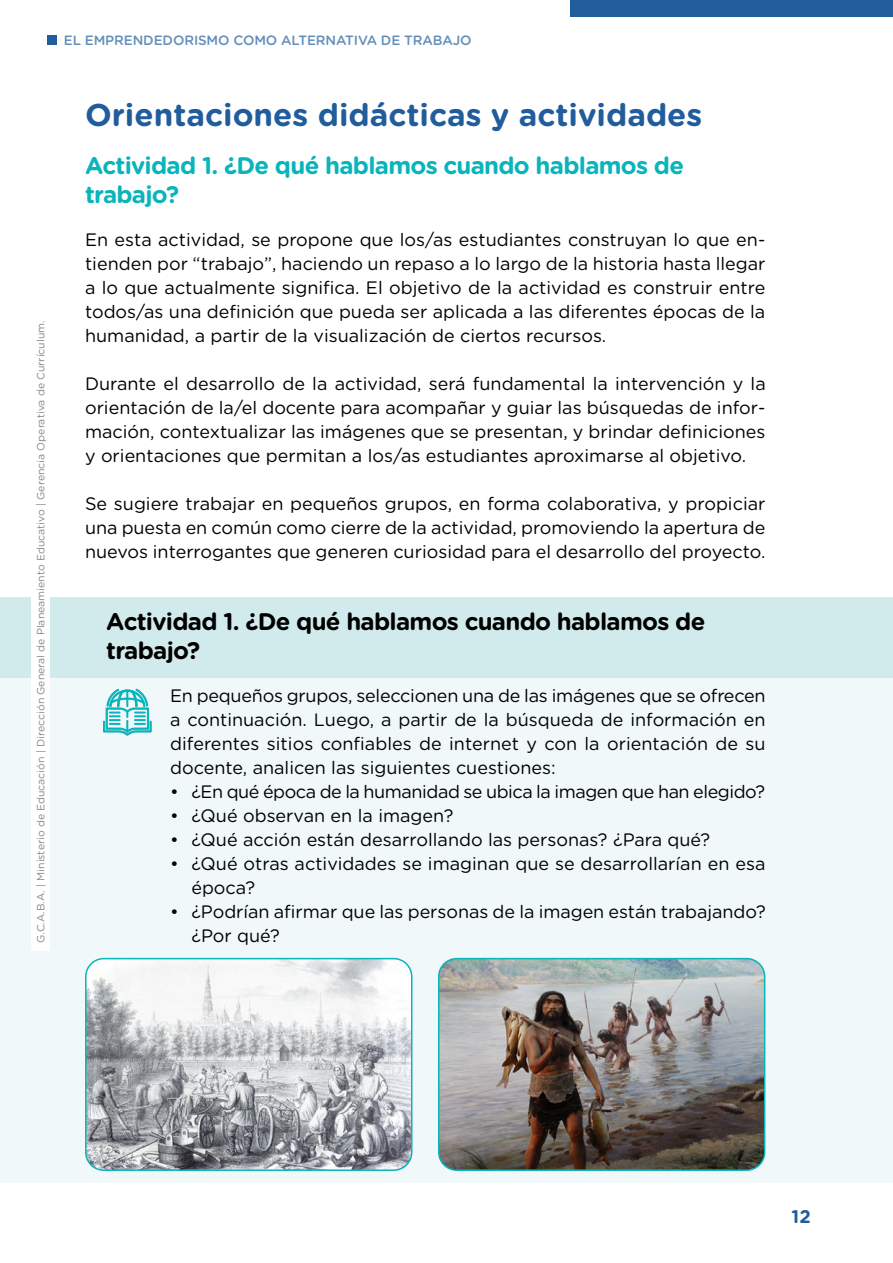
<style>
.page{position:relative;width:893px;height:1263px;background:#fff}
.page>*{position:absolute;margin:0;border:0;box-sizing:border-box;transform-origin:0 0}
.t1{font:700 31.5px "Gotham Rounded";color:#215d9d}
.t2{font:700 24px/28.8px "Gotham Rounded";letter-spacing:-.03em;color:#09b4bb}
.t3{font:700 24px/28.8px "Gotham Rounded";letter-spacing:-.03em;color:#000}
.t4{font:700 18.3px "Gotham Rounded";color:#215d9d}
.t5{font:18px/24px "Gotham Rounded";color:#000;text-align:justify}
.t6{font:18px "Gotham Rounded";letter-spacing:-.025em;color:#000}
.t7{font:500 13.5px "Gotham Rounded";letter-spacing:-.01em;color:#648eba}
.t8{font:10.5px "Gotham Rounded";color:#878787}
</style>
<div class="page">
<div style="left:47px;top:35px;width:9px;height:10px;background:#215d9d"></div>
<div style="left:570px;top:0;width:323px;height:17px;background:#215d9d"></div>
<div style="left:0;top:597px;width:893px;height:87px;background:#d1eaec"></div>
<div style="left:0;top:678px;width:893px;height:96px;background:#f0f8f9"></div>
<div style="left:0;top:774px;width:893px;height:24px;background:#f0f8f9"></div>
<div style="left:0;top:798px;width:893px;height:24px;background:#f0f8f9"></div>
<div style="left:0;top:822px;width:893px;height:24px;background:#f0f8f9"></div>
<div style="left:0;top:846px;width:893px;height:48px;background:#f0f8f9"></div>
<div style="left:0;top:894px;width:893px;height:48px;background:#f0f8f9"></div>
<div style="left:0;top:942px;width:893px;height:24px;background:#f0f8f9"></div>
<div style="left:0;top:966px;width:893px;height:24px;background:#f0f8f9"></div>
<div style="left:0;top:990px;width:893px;height:24px;background:#f0f8f9"></div>
<div style="left:0;top:1014px;width:893px;height:24px;background:#f0f8f9"></div>
<div style="left:0;top:1038px;width:893px;height:24px;background:#f0f8f9"></div>
<div style="left:0;top:1062px;width:893px;height:24px;background:#f0f8f9"></div>
<div style="left:0;top:1086px;width:893px;height:24px;background:#f0f8f9"></div>
<div style="left:0;top:1110px;width:893px;height:24px;background:#f0f8f9"></div>
<div style="left:0;top:1134px;width:893px;height:24px;background:#f0f8f9"></div>
<div style="left:0;top:1158px;width:893px;height:24px;background:#f0f8f9"></div>
<svg style="left:103px;top:688px;width:49px;height:48px"></svg>
<img style="left:86px;top:959px;width:326px;height:211px">
<div style="left:85px;top:958px;width:327px;height:213px;border:2px solid #09b4bb;border-radius:18px"></div>
<img style="left:439px;top:959px;width:326px;height:211px">
<div style="left:438px;top:958px;width:327px;height:213px;border:2px solid #09b4bb;border-radius:18px"></div>
<div style="left:31px;top:312px;width:18px;height:639px;background:#fff"></div>
<p class="t7" style="left:64px;top:31px;width:409px">EL EMPRENDEDORISMO COMO ALTERNATIVA DE TRABAJO</p>
<p class="t8" style="left:34px;top:943px;width:624px;rotate:-90deg">G.C.A.B.A. | Ministerio de Educación | Dirección General de Planeamiento Educativo | Gerencia Operativa de Currículum.</p>
<h1 class="t1" style="left:85px;top:92px;width:619px">Orientaciones didácticas y actividades</h1>
<h2 class="t2" style="left:85px;top:150px;width:601px">Actividad 1. ¿De qué hablamos cuando hablamos de trabajo?</h2>
<p class="t5" style="left:85px;top:227px;width:682px">En esta actividad, se propone que los/as estudiantes construyan lo que en&shy;tienden por “trabajo”, haciendo un repaso a lo largo de la historia hasta llegar a lo que actualmente significa. El objetivo de la actividad es construir entre todos/as una definición que pueda ser aplicada a las diferentes épocas de la humanidad, a partir de la visualización de ciertos recursos.</p>
<p class="t5" style="left:85px;top:371px;width:682px">Durante el desarrollo de la actividad, será fundamental la intervención y la orientación de la/el docente para acompañar y guiar las búsquedas de infor&shy;mación, contextualizar las imágenes que se presentan, y brindar definiciones y orientaciones que permitan a los/as estudiantes aproximarse al objetivo.</p>
<p class="t5" style="left:85px;top:491px;width:682px">Se sugiere trabajar en pequeños grupos, en forma colaborativa, y propiciar una puesta en común como cierre de la actividad, promoviendo la apertura de nuevos interrogantes que generen curiosidad para el desarrollo del proyecto.</p>
<h2 class="t3" style="left:106px;top:606px;width:601px">Actividad 1. ¿De qué hablamos cuando hablamos de trabajo?</h2>
<p class="t5" style="left:170px;top:683px;width:597px">En pequeños grupos, seleccionen una de las imágenes que se ofrecen a continuación. Luego, a partir de la búsqueda de información en diferentes sitios confiables de internet y con la orientación de su docente, analicen las siguientes cuestiones:</p>
<p class="t6" style="left:170px;top:779px;width:597px">• ¿En qué época de la humanidad se ubica la imagen que han elegido?</p>
<p class="t5" style="left:170px;top:803px;width:285px">• ¿Qué observan en la imagen?</p>
<p class="t5" style="left:170px;top:827px;width:542px">• ¿Qué acción están desarrollando las personas? ¿Para qué?</p>
<p class="t5" style="left:191px;top:851px;width:576px;text-indent:-21px">• ¿Qué otras actividades se imaginan que se desarrollarían en esa época?</p>
<p class="t5" style="left:170px;top:899px;width:597px">• ¿Podrían afirmar que las personas de la imagen están trabajando?</p>
<p class="t5" style="left:191px;top:923px;width:90px">¿Por qué?</p>
<p class="t4" style="left:792px;top:1203px;width:21px">12</p>
</div>
